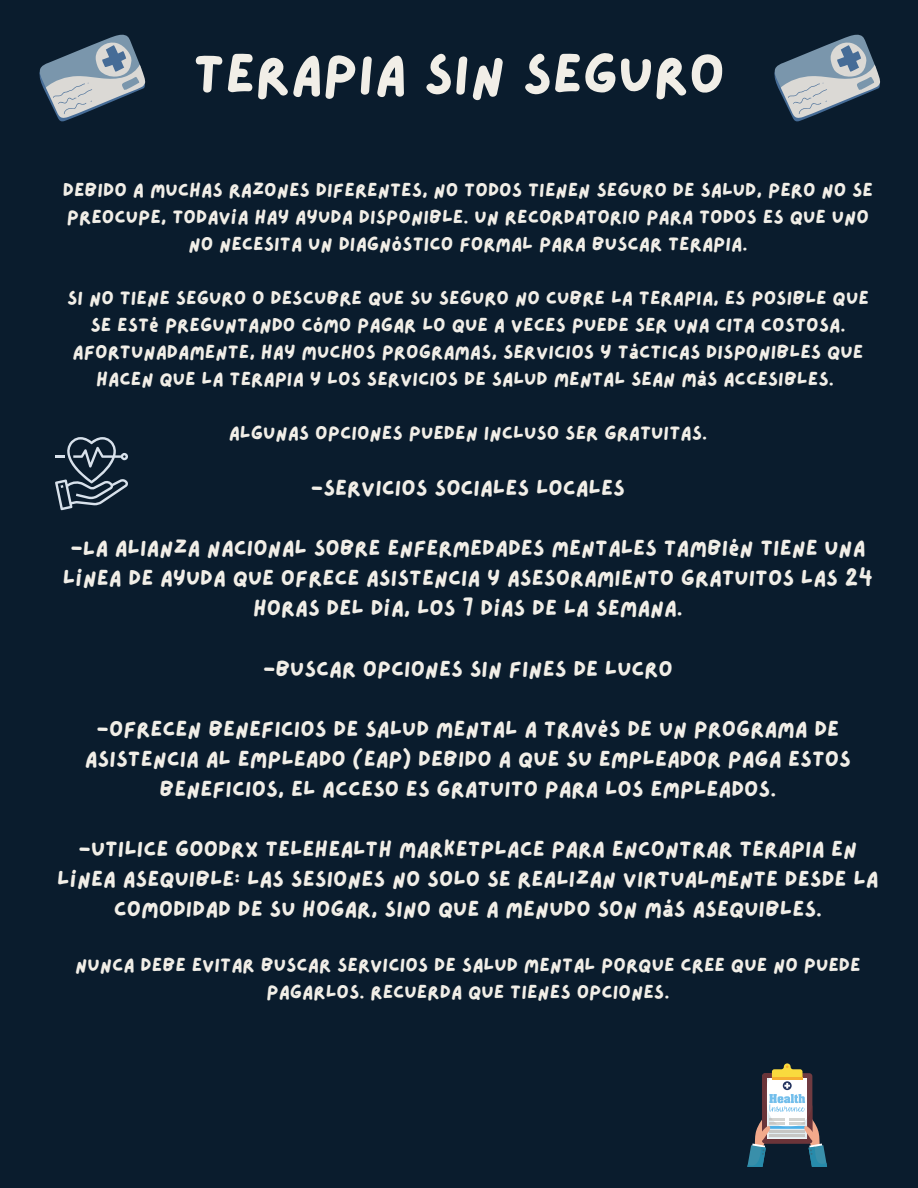
<style>
.page{position:relative;width:918px;height:1188px;background:#0a1c2d}
.page>*{position:absolute;margin:0;border:0;box-sizing:border-box;transform-origin:0 0}
.t1{font:55.65px "Lazydog";color:#f1eee7}
.t2{font:22.05px/30px "Lazydog";color:#f1eee7;text-align:center}
.t3{font:19.35px/27px "Lazydog";color:#f1eee7;text-align:center}
</style>
<div class="page">
<svg style="left:39px;top:34px;width:106px;height:87px"></svg>
<svg style="left:774px;top:34px;width:106px;height:87px"></svg>
<svg style="left:55px;top:437px;width:73px;height:73px"></svg>
<svg style="left:747px;top:1063px;width:80px;height:104px"></svg>
<h1 class="t1" style="left:193px;top:47px;width:533px">TERAPIA SIN SEGURO</h1>
<p class="t3" style="left:63px;top:178px;width:812px">DEBIDO A MUCHAS RAZONES DIFERENTES, NO TODOS TIENEN SEGURO DE SALUD, PERO NO SE<br>PREOCUPE, TODAVÍA HAY AYUDA DISPONIBLE. UN RECORDATORIO PARA TODOS ES QUE UNO<br>NO NECESITA UN DIAGNÓSTICO FORMAL PARA BUSCAR TERAPIA.</p>
<p class="t3" style="left:67px;top:286px;width:803px">SI NO TIENE SEGURO O DESCUBRE QUE SU SEGURO NO CUBRE LA TERAPIA, ES POSIBLE QUE SE ESTÉ PREGUNTANDO CÓMO PAGAR LO QUE A VECES PUEDE SER UNA CITA COSTOSA.<br>AFORTUNADAMENTE, HAY MUCHOS PROGRAMAS, SERVICIOS Y TÁCTICAS DISPONIBLES QUE HACEN QUE LA TERAPIA Y LOS SERVICIOS DE SALUD MENTAL SEAN MÁS ACCESIBLES.</p>
<p class="t3" style="left:229px;top:420px;width:480px">ALGUNAS OPCIONES PUEDEN INCLUSO SER GRATUITAS.</p>
<p class="t2" style="left:311px;top:474px;width:316px">-SERVICIOS SOCIALES LOCALES</p>
<p class="t2" style="left:63px;top:534px;width:811px">-LA ALIANZA NACIONAL SOBRE ENFERMEDADES MENTALES TAMBIÉN TIENE UNA<br>LÍNEA DE AYUDA QUE OFRECE ASISTENCIA Y ASESORAMIENTO GRATUITOS LAS 24<br>HORAS DEL DÍA, LOS 7 DÍAS DE LA SEMANA.</p>
<p class="t2" style="left:263px;top:654px;width:411px">-BUSCAR OPCIONES SIN FINES DE LUCRO</p>
<p class="t2" style="left:85px;top:715px;width:768px">-OFRECEN BENEFICIOS DE SALUD MENTAL A TRAVÉS DE UN PROGRAMA DE<br>ASISTENCIA AL EMPLEADO (EAP) DEBIDO A QUE SU EMPLEADOR PAGA ESTOS<br>BENEFICIOS, EL ACCESO ES GRATUITO PARA LOS EMPLEADOS.</p>
<p class="t2" style="left:57px;top:835px;width:823px">-UTILICE GOODRX TELEHEALTH MARKETPLACE PARA ENCONTRAR TERAPIA EN<br>LÍNEA ASEQUIBLE: LAS SESIONES NO SOLO SE REALIZAN VIRTUALMENTE DESDE LA<br>COMODIDAD DE SU HOGAR, SINO QUE A MENUDO SON MÁS ASEQUIBLES.</p>
<p class="t3" style="left:75px;top:952px;width:787px">NUNCA DEBE EVITAR BUSCAR SERVICIOS DE SALUD MENTAL PORQUE CREE QUE NO PUEDE<br>PAGARLOS. RECUERDA QUE TIENES OPCIONES.</p>
</div>
